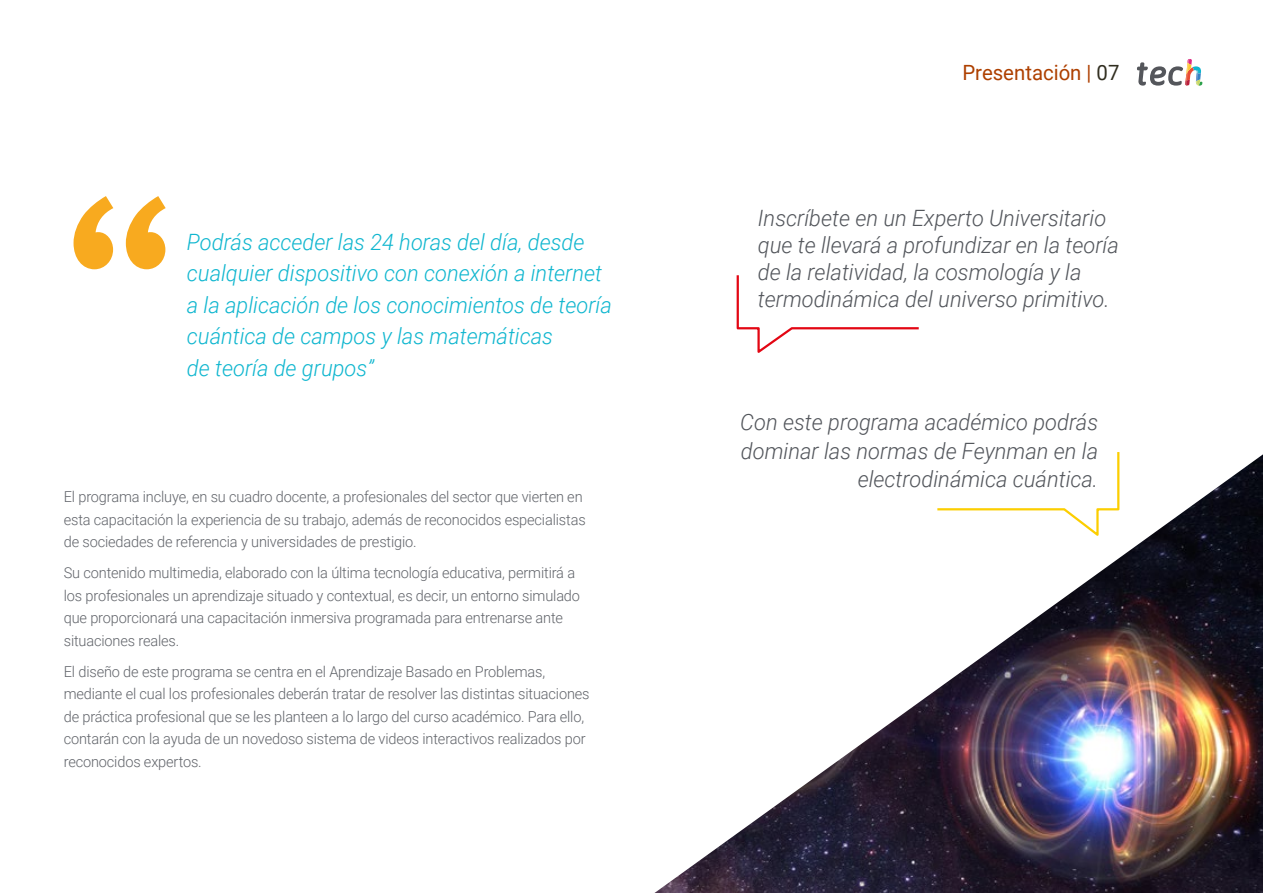
<style>
.page{position:relative;width:1263px;height:893px;background:#fff}
.page>*{position:absolute;margin:0;border:0;box-sizing:border-box;transform-origin:0 0}
.t1{font:italic 300 22.5px/27px "Roboto";color:#52555b;text-align:right}
.t2{font:italic 300 22.5px/31.5px "Roboto";color:#0fb6cf}
.t3{font:21px "Roboto";color:#ae4000}
.t4{font:300 15px/22.5px "Roboto";letter-spacing:-.01em;color:#61646a}
.s1{color:#312e20}
</style>
<div class="page">
<img style="left:654px;top:454px;width:609px;height:439px">
<svg style="left:1137px;top:59px;width:65px;height:27px"></svg>
<svg style="left:74px;top:196px;width:92px;height:73px"></svg>
<svg style="left:935px;top:452px;width:185px;height:87px"></svg>
<svg style="left:736px;top:275px;width:183px;height:78px"></svg>
<h1 class="t2" style="left:187px;top:225px;width:426px">Podrás acceder las 24 horas del día, desde cualquier dispositivo con conexión a internet a la aplicación de los conocimientos de teoría cuántica de campos y las matemáticas<br>de teoría de grupos”</h1>
<p class="t4" style="left:64px;top:485px;width:523px">El programa incluye, en su cuadro docente, a profesionales del sector que vierten en esta capacitación la experiencia de su trabajo, además de reconocidos especialistas de sociedades de referencia y universidades de prestigio.</p>
<p class="t4" style="left:64px;top:561px;width:518px">Su contenido multimedia, elaborado con la última tecnología educativa, permitirá a los profesionales un aprendizaje situado y contextual, es decir, un entorno simulado que proporcionará una capacitación inmersiva programada para entrenarse ante situaciones reales.</p>
<p class="t4" style="left:64px;top:660px;width:527px">El diseño de este programa se centra en el Aprendizaje Basado en Problemas, mediante el cual los profesionales deberán tratar de resolver las distintas situaciones de práctica profesional que se les planteen a lo largo del curso académico. Para ello, contarán con la ayuda de un novedoso sistema de videos interactivos realizados por reconocidos expertos.</p>
<h2 class="t3" style="left:962px;top:57px;width:159px">Presentación | <span class="s1">07</span></h2>
<h1 class="t1" style="left:758px;top:204px;width:362px;text-align:left">Inscríbete en un Experto Universitario que te llevará a profundizar en la teoría de la relatividad, la cosmología y la termodinámica del universo primitivo.</h1>
<h1 class="t1" style="left:740px;top:407px;width:359px;line-height:28.5px">Con este programa académico podrás dominar las normas de Feynman en la electrodinámica cuántica.</h1>
</div>
